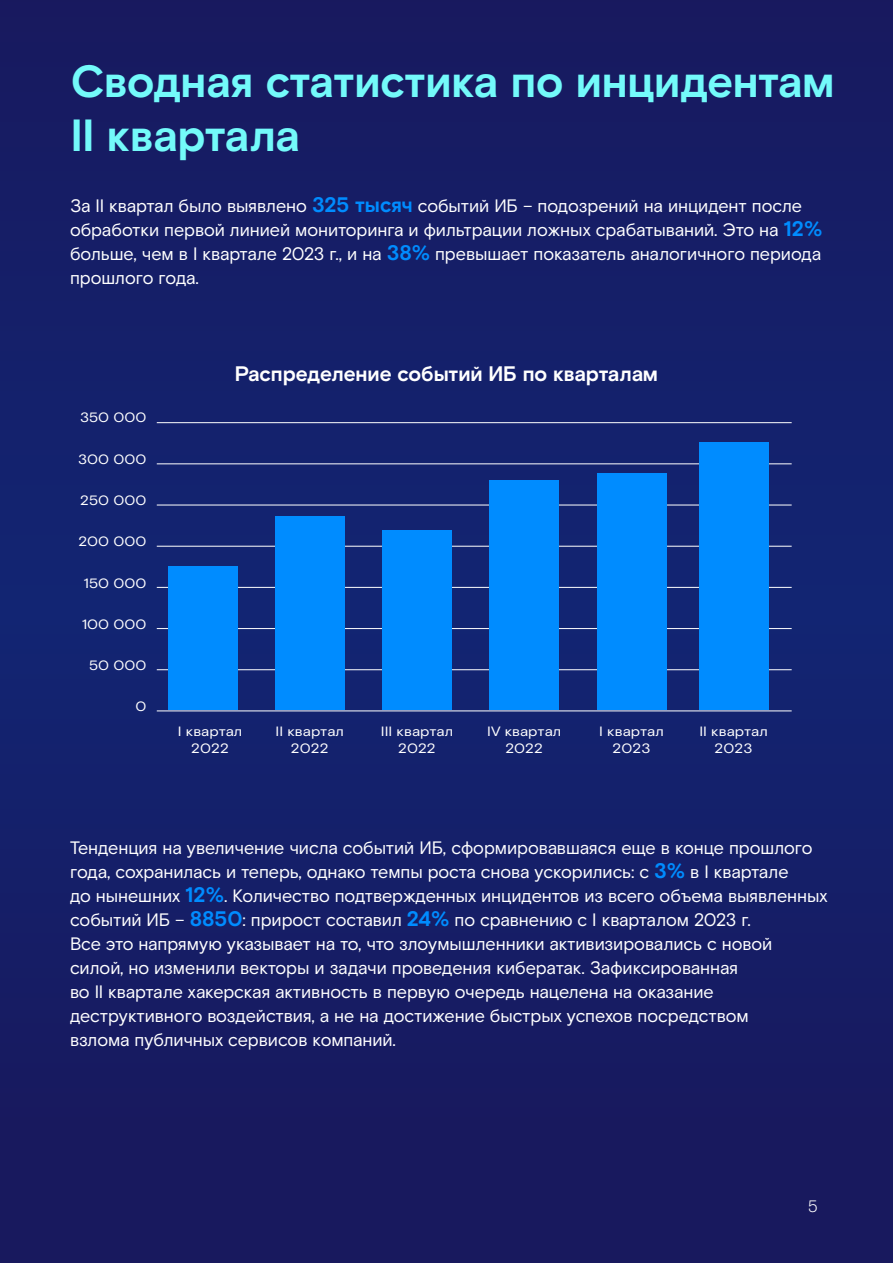
<style>
.page{position:relative;width:893px;height:1263px;background:#161e66}
.page>*{position:absolute;margin:0;border:0;box-sizing:border-box;transform-origin:0 0}
.t1{font:700 45px/54px "Rostelecom Basis";letter-spacing:-.01em;color:#73fafa}
.t2{font:700 21px "Rostelecom Basis";letter-spacing:-.005em;color:#fff}
.t3{font:18px/24px "Rostelecom Basis";letter-spacing:-.005em;color:#fff}
.t4{font:300 16.5px "Rostelecom Basis";color:#fff}
.t5{font:13.5px/16.2px "Rostelecom Basis";color:#fff;text-align:center;scale:1.14 1}
.s1{font-weight:700;font-size:21px;color:#008cff}
</style>
<div class="page">
<hr style="left:157px;top:711px;width:635px;height:1px;background:#fff">
<hr style="left:157px;top:669px;width:635px;height:1px;background:#fff">
<hr style="left:157px;top:628px;width:635px;height:1px;background:#fff">
<hr style="left:157px;top:587px;width:635px;height:1px;background:#fff">
<hr style="left:157px;top:546px;width:635px;height:1px;background:#fff">
<hr style="left:157px;top:505px;width:635px;height:1px;background:#fff">
<hr style="left:157px;top:463px;width:635px;height:1px;background:#fff">
<hr style="left:157px;top:422px;width:635px;height:1px;background:#fff">
<div style="left:168px;top:567px;width:70px;height:143px;background:#008cff"></div>
<div style="left:382px;top:530px;width:70px;height:180px;background:#008cff"></div>
<div style="left:275px;top:516px;width:70px;height:194px;background:#008cff"></div>
<div style="left:489px;top:481px;width:70px;height:229px;background:#008cff"></div>
<div style="left:596px;top:474px;width:70px;height:236px;background:#008cff"></div>
<div style="left:699px;top:443px;width:70px;height:267px;background:#008cff"></div>
<h1 class="t1" style="left:71px;top:56px;width:765px">Сводная статистика по инцидентам<br>II квартала</h1>
<p class="t3" style="left:70px;top:194px;width:754px">За II квартал было выявлено <span class="s1">325 тысяч</span> событий ИБ – подозрений на инцидент после обработки первой линией мониторинга и фильтрации ложных срабатываний. Это на <span class="s1">12% </span>больше, чем в I квартале 2023 г., и на <span class="s1">38%</span> превышает показатель аналогичного периода прошлого года.</p>
<p class="t5" style="left:80px;top:410px;width:60px">350 000</p>
<p class="t5" style="left:78px;top:451px;width:61px">300 000</p>
<p class="t5" style="left:80px;top:492px;width:60px">250 000</p>
<p class="t5" style="left:78px;top:534px;width:61px">200 000</p>
<p class="t5" style="left:84px;top:575px;width:57px">150 000</p>
<p class="t5" style="left:82px;top:617px;width:58px">100 000</p>
<p class="t5" style="left:89px;top:657px;width:52px">50 000</p>
<p class="t5" style="left:135px;top:698px;width:11px">0</p>
<p class="t2" style="left:235px;top:361px;width:425px">Распределение событий ИБ по кварталам</p>
<p class="t5" style="left:178px;top:724px;width:58px">I квартал<br>2022</p>
<p class="t5" style="left:276px;top:724px;width:61px">II квартал<br>2022</p>
<p class="t5" style="left:381px;top:724px;width:65px">III квартал<br>2022</p>
<p class="t5" style="left:487px;top:724px;width:66px">IV квартал<br>2022</p>
<p class="t5" style="left:599px;top:724px;width:58px">I квартал<br>2023</p>
<p class="t5" style="left:699px;top:724px;width:61px">II квартал<br>2023</p>
<p class="t3" style="left:70px;top:836px;width:759px">Тенденция на увеличение числа событий ИБ, сформировавшаяся еще в конце прошлого года, сохранилась и теперь, однако темпы роста снова ускорились: с <span class="s1">3%</span> в I квартале<br>до нынешних <span class="s1">12%</span>. Количество подтвержденных инцидентов из всего объема выявленных событий ИБ – <span class="s1">8850</span>: прирост составил <span class="s1">24%</span> по сравнению с I кварталом 2023 г.<br>Все это напрямую указывает на то, что злоумышленники активизировались с новой силой, но изменили векторы и задачи проведения кибератак. Зафиксированная<br>во II квартале хакерская активность в первую очередь нацелена на оказание деструктивного воздействия, а не на достижение быстрых успехов посредством<br>взлома публичных сервисов компаний.</p>
<p class="t4" style="left:808px;top:1196px;width:11px">5</p>
</div>
